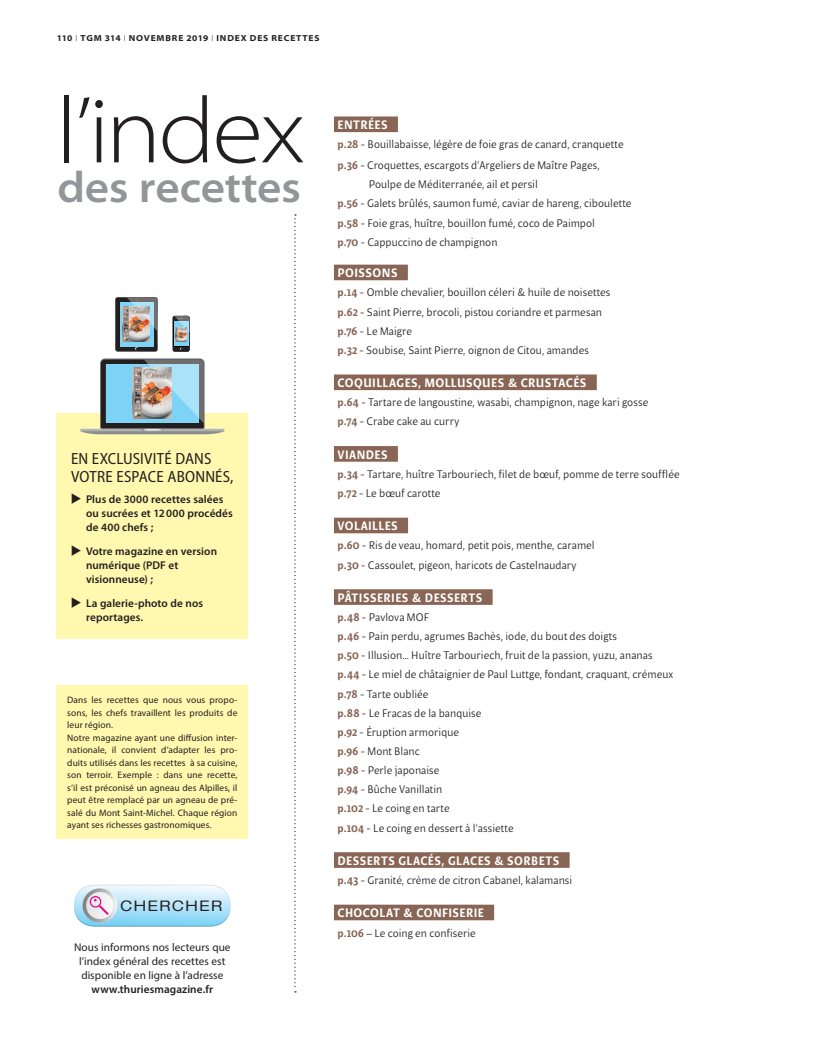
<style>
.page{position:relative;width:815px;height:1063px;background:#fff}
.page>*{position:absolute;margin:0;border:0;box-sizing:border-box;transform-origin:0 0}
.t1{font:300 semi-expanded 93.75px "Myriad Pro";letter-spacing:-.03em;color:#231f20}
.t2{font:600 semi-expanded 43.75px "Myriad Pro";letter-spacing:-.005em;color:#939598}
.t3{font:semi-condensed 16.25px/18.8px "Myriad Pro";letter-spacing:.01em;color:#231f20}
.t4{font:expanded 14.5px "Helvetica Neue LT Com";letter-spacing:.105em;color:#231f20}
.t5{font:500 12.5px "Beret LT Std";letter-spacing:.035em;color:#fff}
.t6{font:11.25px/19.1px "Beret LT Std";letter-spacing:.01em;color:#231f20}
.t7{font:600 11.25px/13.8px "Myriad Pro";letter-spacing:.005em;color:#231f20}
.t8{font:11.25px/13.8px "Myriad Pro";letter-spacing:.005em;color:#231f20;text-align:center}
.t9{font:9.38px/12.5px "Myriad Pro";letter-spacing:.01em;color:#231f20}
.t10{font:700 semi-expanded 8.75px "Myriad Pro";letter-spacing:.09em;color:#231f20}
.s1{font-weight:300}
.s2{font-weight:500;color:#886554}
</style>
<div class="page">
<div style="left:334px;top:117px;width:64px;height:15px;background:#886554"></div>
<div style="left:334px;top:265px;width:74px;height:15px;background:#886554"></div>
<div style="left:334px;top:374px;width:263px;height:16px;background:#886554"></div>
<div style="left:334px;top:446px;width:64px;height:16px;background:#886554"></div>
<div style="left:334px;top:518px;width:74px;height:15px;background:#886554"></div>
<div style="left:334px;top:589px;width:159px;height:16px;background:#886554"></div>
<div style="left:334px;top:852px;width:236px;height:16px;background:#886554"></div>
<div style="left:334px;top:905px;width:160px;height:15px;background:#886554"></div>
<svg style="left:294px;top:214px;width:2px;height:779px"></svg>
<svg style="left:74px;top:885px;width:157px;height:42px;background:#bee0f1"></svg>
<div style="left:57px;top:685px;width:191px;height:154px;background:#fff8ae"></div>
<div style="left:57px;top:413px;width:191px;height:226px;background:#fff8ae"></div>
<svg style="left:115px;top:297px;width:43px;height:55px"></svg>
<svg style="left:80px;top:359px;width:144px;height:75px"></svg>
<svg style="left:172px;top:315px;width:18px;height:37px"></svg>
<img style="left:133px;top:367px;width:39px;height:52px">
<img style="left:123px;top:307px;width:27px;height:35px">
<img style="left:175px;top:327px;width:11px;height:15px">
<p class="t10" style="left:57px;top:33px;width:264px">110 <span class="s1">I</span> TGM 314 <span class="s1">I</span> NOVEMBRE 2019 <span class="s1">I</span> INDEX DES RECETTES</p>
<h1 class="t1" style="left:56px;top:79px;width:251px">l’index</h1>
<h2 class="t2" style="left:57px;top:163px;width:245px">des recettes</h2>
<h3 class="t3" style="left:71px;top:449px;width:164px">EN EXCLUSIVITÉ DANS<br>VOTRE ESPACE ABONNÉS,</h3>
<p class="t7" style="left:86px;top:493px;width:148px;text-indent:-15px">◆ Plus de 3000 recettes salées ou sucrées et 12000 procédés de 400 chefs ;</p>
<p class="t7" style="left:86px;top:545px;width:133px;text-indent:-15px">◆ Votre magazine en version numérique (PDF et visionneuse) ;</p>
<p class="t7" style="left:86px;top:597px;width:119px;text-indent:-15px">◆ La galerie-photo de nos reportages.</p>
<p class="t9" style="left:67px;top:694px;width:172px">Dans les recettes que nous vous propo&shy;sons, les chefs travaillent les produits de leur région.<br>Notre magazine ayant une diffusion inter&shy;nationale, il convient d’adapter les pro&shy;duits utilisés dans les recettes à sa cuisine, son terroir. Exemple : dans une recette, s’il est préconisé un agneau des Alpilles, il peut être remplacé par un agneau de pré&shy;salé du Mont Saint-Michel. Chaque région ayant ses richesses gastronomiques.</p>
<p class="t4" style="left:121px;top:897px;width:103px">CHERCHER</p>
<p class="t8" style="left:74px;top:940px;width:158px">Nous informons nos lecteurs que l’index général des recettes est disponible en ligne à l’adresse</p>
<p class="t7" style="left:92px;top:982px;width:123px">www.thuriesmagazine.fr</p>
<p class="t5" style="left:338px;top:117px;width:52px">ENTRÉES</p>
<p class="t6" style="left:338px;top:134px;width:288px;line-height:20.9px"><span class="s2">p.28</span> - Bouillabaisse, légère de foie gras de canard, cranquette <span class="s2">p.36</span> - Croquettes, escargots d’Argeliers de Maître Pages,</p>
<p class="t6" style="left:338px;top:175px;width:295px;text-indent:31px">Poulpe de Méditerranée, ail et persil<br><span class="s2">p.56</span> - Galets brûlés, saumon fumé, caviar de hareng, ciboulette <span class="s2">p.58</span> - Foie gras, huître, bouillon fumé, coco de Paimpol<br><span class="s2">p.70</span> - Cappuccino de champignon</p>
<p class="t5" style="left:338px;top:265px;width:62px">POISSONS</p>
<p class="t6" style="left:338px;top:283px;width:274px"><span class="s2">p.14</span> - Omble chevalier, bouillon céleri &amp; huile de noisettes <span class="s2">p.62</span> - Saint Pierre, brocoli, pistou coriandre et parmesan <span class="s2">p.76</span> - Le Maigre<br><span class="s2">p.32</span> - Soubise, Saint Pierre, oignon de Citou, amandes</p>
<p class="t5" style="left:338px;top:375px;width:251px">COQUILLAGES, MOLLUSQUES &amp; CRUSTACÉS</p>
<p class="t6" style="left:338px;top:393px;width:312px"><span class="s2">p.64</span> - Tartare de langoustine, wasabi, champignon, nage kari gosse <span class="s2">p.74</span> - Crabe cake au curry</p>
<p class="t5" style="left:338px;top:447px;width:52px">VIANDES</p>
<p class="t6" style="left:338px;top:464px;width:344px"><span class="s2">p.34</span> - Tartare, huître Tarbouriech, filet de bœuf, pomme de terre soufflée <span class="s2">p.72</span> - Le bœuf carotte</p>
<p class="t5" style="left:338px;top:518px;width:62px">VOLAILLES</p>
<p class="t6" style="left:338px;top:536px;width:259px"><span class="s2">p.60</span> - Ris de veau, homard, petit pois, menthe, caramel <span class="s2">p.30</span> - Cassoulet, pigeon, haricots de Castelnaudary</p>
<p class="t5" style="left:338px;top:590px;width:146px">PÂTISSERIES &amp; DESSERTS</p>
<p class="t6" style="left:338px;top:607px;width:337px"><span class="s2">p.48</span> - Pavlova MOF<br><span class="s2">p.46</span> - Pain perdu, agrumes Bachès, iode, du bout des doigts<br><span class="s2">p.50</span> - Illusion… Huître Tarbouriech, fruit de la passion, yuzu, ananas <span class="s2">p.44</span> - Le miel de châtaignier de Paul Luttge, fondant, craquant, crémeux <span class="s2">p.78</span> - Tarte oubliée<br><span class="s2">p.88</span> - Le Fracas de la banquise<br><span class="s2">p.92</span> - Éruption armorique<br><span class="s2">p.96</span> - Mont Blanc<br><span class="s2">p.98</span> - Perle japonaise<br><span class="s2">p.94</span> - Bûche Vanillatin<br><span class="s2">p.102</span> - Le coing en tarte<br><span class="s2">p.104</span> - Le coing en dessert à l’assiette</p>
<p class="t5" style="left:338px;top:853px;width:223px">DESSERTS GLACÉS, GLACES &amp; SORBETS</p>
<p class="t6" style="left:338px;top:870px;width:236px"><span class="s2">p.43</span> - Granité, crème de citron Cabanel, kalamansi</p>
<p class="t5" style="left:338px;top:905px;width:148px">CHOCOLAT &amp; CONFISERIE</p>
<p class="t6" style="left:338px;top:923px;width:140px"><span class="s2">p.106</span> – Le coing en confiserie</p>
</div>
